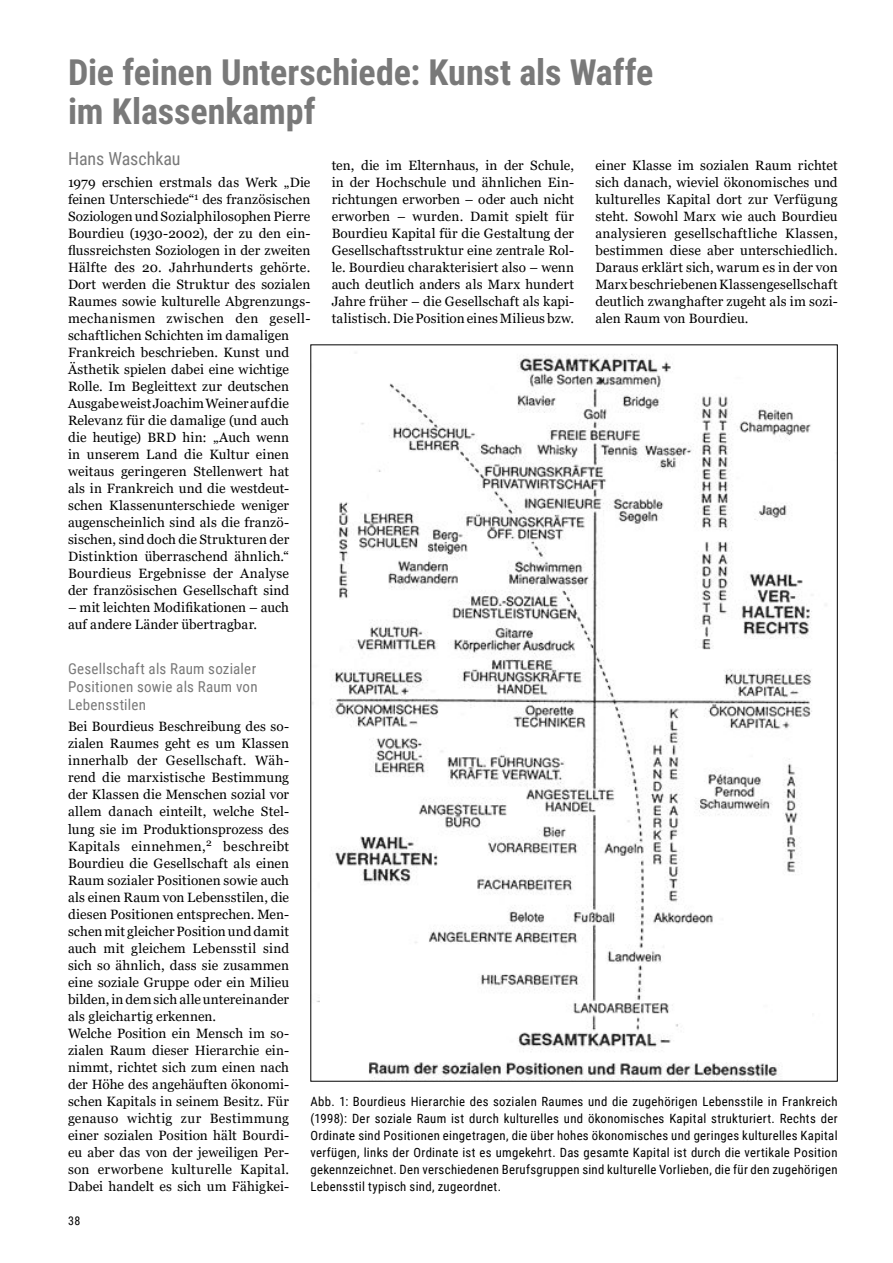
<style>
.page{position:relative;width:893px;height:1263px;background:#fff}
.page>*{position:absolute;margin:0;border:0;box-sizing:border-box;transform-origin:0 0}
.t1{font:700 36px/39px "Roboto Condensed";letter-spacing:-.005em;color:#797979}
.t2{font:18px "Roboto Condensed";letter-spacing:-.005em;color:#797979}
.t3{font:15px/18px "Roboto Condensed";letter-spacing:.015em;color:#797979;text-align:justify}
.t4{font:13.5px/17px "Georgia";letter-spacing:.01em;color:#000}
.t5{font:12.75px/17px "Roboto Condensed";letter-spacing:.025em;color:#000;text-align:justify}
.t6{font:12px "Roboto Condensed";color:#000}
</style>
<div class="page">
<img style="left:312px;top:354px;width:500px;height:725px">
<h1 class="t1" style="left:68px;top:51px;width:587px">Die feinen Unterschiede: Kunst als Waffe im Klassenkampf</h1>
<h2 class="t2" style="left:68px;top:146px;width:114px">Hans Waschkau</h2>
<p class="t4" style="left:68px;top:174px;width:244px">1979 erschien erstmals das Werk „Die feinen Unterschiede“<sup>1</sup> des französischen Soziologen und Sozialphilosophen Pierre Bourdieu (1930-2002), der zu den ein&shy;flussreichsten Soziologen in der zweiten Hälfte des 20. Jahrhunderts gehörte.<br>Dort werden die Struktur des sozialen Raumes sowie kulturelle Abgrenzungs&shy;mechanismen zwischen den gesell&shy;schaftlichen Schichten im damaligen Frankreich beschrieben. Kunst und Ästhetik spielen dabei eine wichtige Rolle. Im Begleittext zur deutschen Ausgabe weist Joachim Weiner auf die Relevanz für die damalige (und auch die heutige) BRD hin: „Auch wenn<br>in unserem Land die Kultur einen weitaus geringeren Stellenwert hat<br>als in Frankreich und die westdeut&shy;schen Klassenunterschiede weniger augenscheinlich sind als die franzö&shy;sischen, sind doch die Strukturen der Distinktion überraschend ähnlich.“ Bourdieus Ergebnisse der Analyse der französischen Gesellschaft sind</p>
<p class="t4" style="left:68px;top:599px;width:223px">– mit leichten Modifikationen – auch auf andere Länder übertragbar.</p>
<p class="t3" style="left:68px;top:659px;width:191px">Gesellschaft als Raum sozialer Positionen sowie als Raum von Lebensstilen</p>
<p class="t4" style="left:68px;top:718px;width:223px">Bei Bourdieus Beschreibung des so&shy;zialen Raumes geht es um Klassen innerhalb der Gesellschaft. Wäh&shy;rend die marxistische Bestimmung der Klassen die Menschen sozial vor allem danach einteilt, welche Stel&shy;lung sie im Produktionsprozess des Kapitals einnehmen,<sup>2</sup> beschreibt Bourdieu die Gesellschaft als einen Raum sozialer Positionen sowie auch als einen Raum von Lebensstilen, die diesen Positionen entsprechen. Men&shy;schen mit gleicher Position und damit auch mit gleichem Lebensstil sind sich so ähnlich, dass sie zusammen eine soziale Gruppe oder ein Milieu bilden, in dem sich alle untereinander als gleichartig erkennen.<br>Welche Position ein Mensch im so&shy;zialen Raum dieser Hierarchie ein&shy;nimmt, richtet sich zum einen nach der Höhe des angehäuften ökonomi&shy;schen Kapitals in seinem Besitz. Für genauso wichtig zur Bestimmung einer sozialen Position hält Bourdi&shy;eu aber das von der jeweiligen Per&shy;son erworbene kulturelle Kapital.<br>Dabei handelt es sich um Fähigkei-</p>
<p class="t4" style="left:332px;top:157px;width:244px;text-align:justify">ten, die im Elternhaus, in der Schule, in der Hochschule und ähnlichen Ein&shy;richtungen erworben – oder auch nicht erworben – wurden. Damit spielt für Bourdieu Kapital für die Gestaltung der Gesellschaftsstruktur eine zentrale Rol&shy;le. Bourdieu charakterisiert also – wenn auch deutlich anders als Marx hundert Jahre früher – die Gesellschaft als kapi&shy;talistisch. Die Position eines Milieus bzw.</p>
<p class="t4" style="left:595px;top:157px;width:244px;text-align:justify">einer Klasse im sozialen Raum richtet sich danach, wieviel ökonomisches und kulturelles Kapital dort zur Verfügung steht. Sowohl Marx wie auch Bourdieu analysieren gesellschaftliche Klassen, bestimmen diese aber unterschiedlich.<br>Daraus erklärt sich, warum es in der von Marx beschriebenen Klassengesellschaft deutlich zwanghafter zugeht als im sozi&shy;alen Raum von Bourdieu.</p>
<p class="t5" style="left:310px;top:1092px;width:529px">Abb. 1: Bourdieus Hierarchie des sozialen Raumes und die zugehörigen Lebensstile in Frankreich (1998): Der soziale Raum ist durch kulturelles und ökonomisches Kapital strukturiert. Rechts der Ordinate sind Positionen eingetragen, die über hohes ökonomisches und geringes kulturelles Kapital verfügen, links der Ordinate ist es umgekehrt. Das gesamte Kapital ist durch die vertikale Position gekennzeichnet. Den verschiedenen Berufsgruppen sind kulturelle Vorlieben, die für den zugehörigen Lebensstil typisch sind, zugeordnet.</p>
<p class="t6" style="left:68px;top:1212px;width:14px">38</p>
</div>
